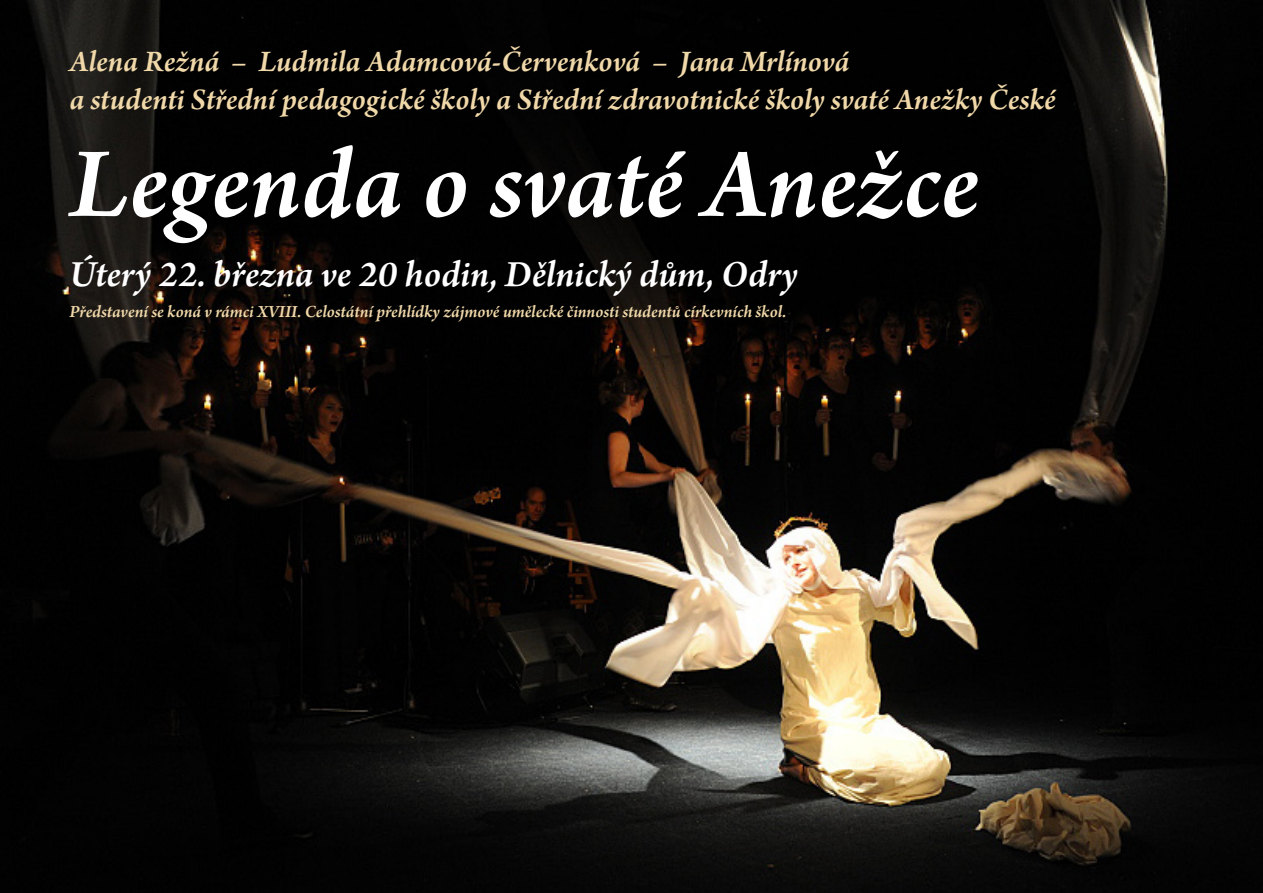
<style>
.page{position:relative;width:1263px;height:893px;background:#fff}
.page>*{position:absolute;margin:0;border:0;box-sizing:border-box;transform-origin:0 0}
.t1{font:italic 600 105px "Arno Pro";letter-spacing:-.005em;color:#fff}
.t2{font:italic 600 39px "Arno Pro";letter-spacing:-.005em;color:#fff}
.t3{font:italic 600 31.5px/37.8px "Arno Pro";letter-spacing:-.005em;color:#f0d8a9}
.t4{font:italic 600 18px "Arno Pro";letter-spacing:-.005em;color:#f0d8a9}
</style>
<div class="page">
<img style="left:0;top:0;width:1263px;height:893px">
<p class="t3" style="left:69px;top:44px;width:988px">Alena Režná – Ludmila Adamcová-Červenková – Jana Mrlínová<br>a studenti Střední pedagogické školy a Střední zdravotnické školy svaté Anežky České</p>
<h1 class="t1" style="left:69px;top:123px;width:911px">Legenda o svaté Anežce</h1>
<p class="t2" style="left:69px;top:251px;width:730px">Úterý 22. března ve 20 hodin, Dělnický dům, Odry</p>
<p class="t4" style="left:69px;top:301px;width:718px">Představení se koná v rámci XVIII. Celostátní přehlídky zájmové umělecké činnosti studentů církevních škol.</p>
</div>
